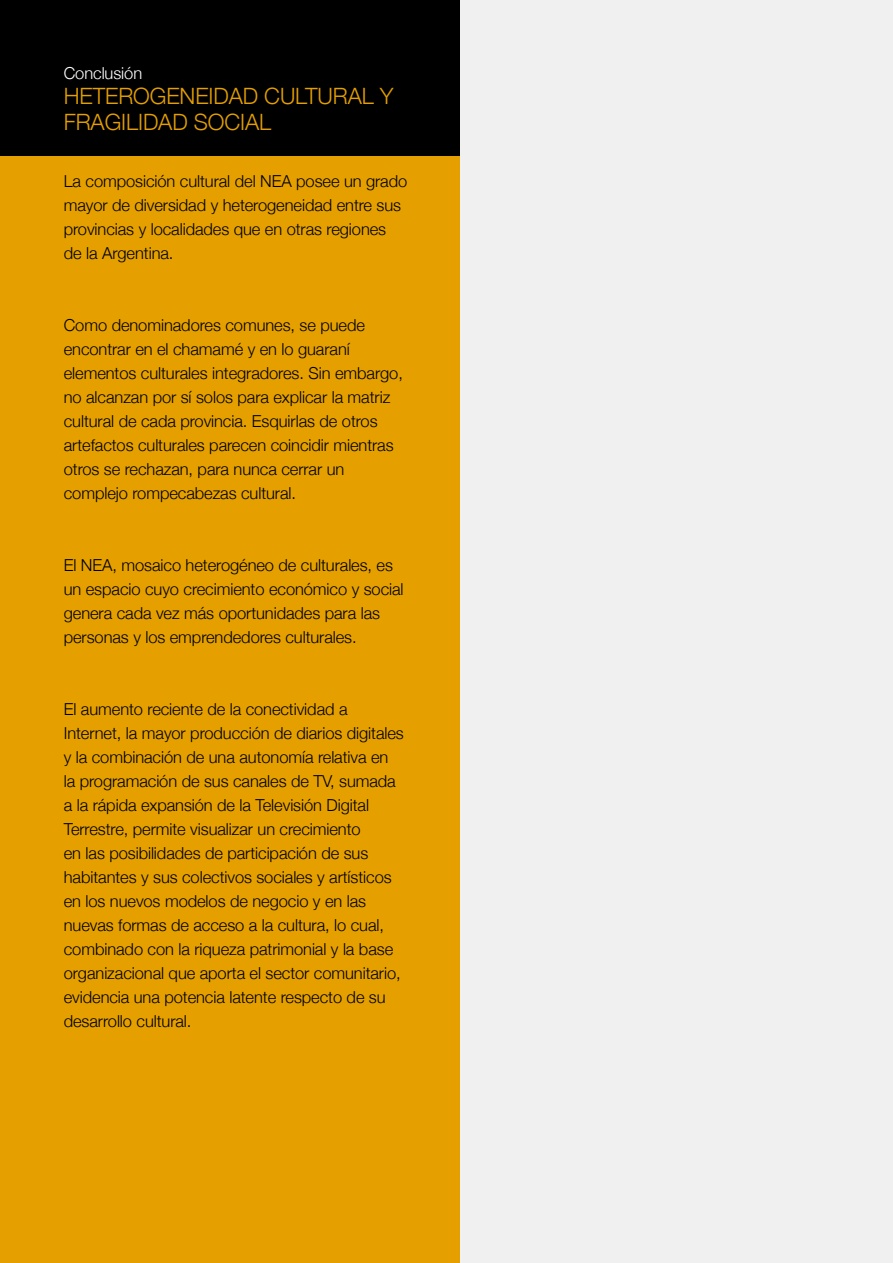
<style>
.page{position:relative;width:893px;height:1263px;background:#f0f0f1}
.page>*{position:absolute;margin:0;border:0;box-sizing:border-box;transform-origin:0 0}
.t1{font:300 22.5px/25.5px "Helvetica Neue";letter-spacing:-.005em;color:#e5a000}
.t2{font:300 16.5px/24px "Helvetica Neue";letter-spacing:-.005em;color:#000}
.t3{font:300 16.5px "Helvetica Neue";letter-spacing:-.005em;color:#fff}
</style>
<div class="page">
<div style="left:0;top:0;width:459px;height:1263px;background:#e5a000"></div>
<div style="left:0;top:0;width:459px;height:155px;background:#000"></div>
<p class="t3" style="left:64px;top:63px;width:80px">Conclusión</p>
<h1 class="t1" style="left:64px;top:83px;width:331px">HETEROGENEIDAD CULTURAL Y<br>FRAGILIDAD SOCIAL</h1>
<p class="t2" style="left:64px;top:169px;width:345px">La composición cultural del NEA posee un grado mayor de diversidad y heterogeneidad entre sus provincias y localidades que en otras regiones de la Argentina.</p>
<p class="t2" style="left:64px;top:313px;width:341px">Como denominadores comunes, se puede encontrar en el chamamé y en lo guaraní elementos culturales integradores. Sin embargo, no alcanzan por sí solos para explicar la matriz cultural de cada provincia. Esquirlas de otros artefactos culturales parecen coincidir mientras otros se rechazan, para nunca cerrar un complejo rompecabezas cultural.</p>
<p class="t2" style="left:64px;top:553px;width:341px">El NEA, mosaico heterogéneo de culturales, es un espacio cuyo crecimiento económico y social genera cada vez más oportunidades para las personas y los emprendedores culturales.</p>
<p class="t2" style="left:64px;top:697px;width:342px">El aumento reciente de la conectividad a Internet, la mayor producción de diarios digitales y la combinación de una autonomía relativa en la programación de sus canales de TV, sumada a la rápida expansión de la Televisión Digital Terrestre, permite visualizar un crecimiento<br>en las posibilidades de participación de sus habitantes y sus colectivos sociales y artísticos en los nuevos modelos de negocio y en las nuevas formas de acceso a la cultura, lo cual, combinado con la riqueza patrimonial y la base organizacional que aporta el sector comunitario, evidencia una potencia latente respecto de su desarrollo cultural.</p>
</div>
